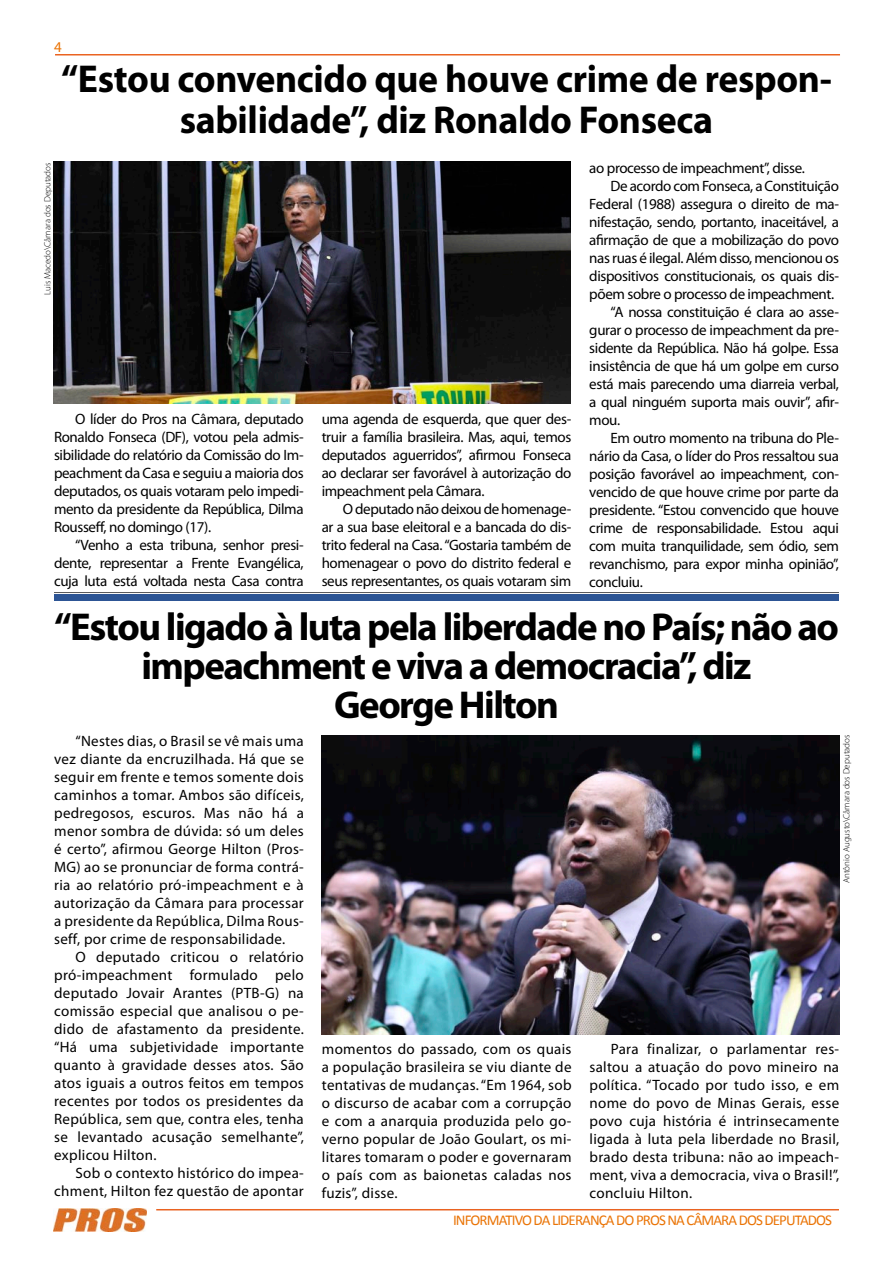
<style>
.page{position:relative;width:893px;height:1263px;background:#fff}
.page>*{position:absolute;margin:0;border:0;box-sizing:border-box;transform-origin:0 0}
.t1{font:700 39px/39px "Myriad Pro";letter-spacing:-.035em;color:#000;text-align:center}
.t2{font:700 39px/40.5px "Myriad Pro";letter-spacing:-.01em;color:#000;text-align:center}
.t3{font:15px/18px "Myriad Pro";letter-spacing:-.025em;color:#000;text-align:justify}
.t4{font:15px/18px "Myriad Pro";letter-spacing:.02em;color:#000;text-align:right}
.t5{font:15px "Calibri";letter-spacing:-.06em;color:#ea7406}
.t6{font:15px "Myriad Pro";color:#ea7406}
.t7{font:300 9px "Myriad Pro";color:#000}
</style>
<div class="page">
<hr style="left:156px;top:1209px;width:683px;height:1px;background:#ea6321">
<hr style="left:55px;top:54px;width:785px;height:2px;background:#ea6321">
<img style="left:53px;top:1209px;width:94px;height:22px">
<div style="left:54px;top:594px;width:785px;height:7px;background:#2d5595"></div>
<hr style="left:54px;top:592px;width:785px;height:1px;background:#565658">
<img style="left:322px;top:735px;width:517px;height:299px">
<img style="left:54px;top:162px;width:516px;height:242px">
<p class="t6" style="left:54px;top:38px;width:9px">4</p>
<h1 class="t2" style="left:61px;top:58px;width:772px">“Estou convencido que houve crime de respon&shy;sabilidade”, diz Ronaldo Fonseca</h1>
<p class="t7" style="left:42px;top:295px;width:134px;rotate:-90deg">Luis Macedo\Câmara dos Deputados</p>
<p class="t3" style="left:54px;top:409px;width:251px;text-indent:21px">O líder do Pros na Câmara, deputado Ronaldo Fonseca (DF), votou pela admis&shy;sibilidade do relatório da Comissão do Im&shy;peachment da Casa e seguiu a maioria dos deputados, os quais votaram pelo impedi&shy;mento da presidente da República, Dilma Rousseff, no domingo (17).</p>
<p class="t3" style="left:54px;top:535px;width:251px;text-indent:21px">“Venho a esta tribuna, senhor presi&shy;dente, representar a Frente Evangélica, cuja luta está voltada nesta Casa contra</p>
<p class="t3" style="left:322px;top:409px;width:251px">uma agenda de esquerda, que quer des&shy;truir a família brasileira. Mas, aqui, temos deputados aguerridos”, afirmou Fonseca ao declarar ser favorável à autorização do impeachment pela Câmara.</p>
<p class="t3" style="left:322px;top:499px;width:251px;text-indent:21px">O deputado não deixou de homenage&shy;ar a sua base eleitoral e a bancada do dis&shy;trito federal na Casa. “Gostaria também de homenagear o povo do distrito federal e seus representantes, os quais votaram sim</p>
<p class="t3" style="left:589px;top:159px;width:217px">ao processo de impeachment”, disse.</p>
<p class="t3" style="left:611px;top:177px;width:230px">De acordo com Fonseca, a Constituição</p>
<p class="t3" style="left:589px;top:195px;width:251px">Federal (1988) assegura o direito de ma-</p>
<p class="t3" style="left:589px;top:213px;width:251px">nifestação, sendo, portanto, inaceitável, a</p>
<p class="t3" style="left:589px;top:231px;width:251px">afirmação de que a mobilização do povo</p>
<p class="t3" style="left:589px;top:249px;width:251px">nas ruas é ilegal. Além disso, mencionou os</p>
<p class="t3" style="left:589px;top:267px;width:251px">dispositivos constitucionais, os quais dis-</p>
<p class="t3" style="left:589px;top:285px;width:246px">põem sobre o processo de impeachment.</p>
<p class="t3" style="left:611px;top:303px;width:230px">“A nossa constituição é clara ao asse-</p>
<p class="t3" style="left:589px;top:321px;width:251px">gurar o processo de impeachment da pre-</p>
<p class="t3" style="left:589px;top:339px;width:251px">sidente da República. Não há golpe. Essa</p>
<p class="t3" style="left:589px;top:357px;width:251px">insistência de que há um golpe em curso</p>
<p class="t3" style="left:589px;top:375px;width:251px">está mais parecendo uma diarreia verbal,</p>
<p class="t3" style="left:589px;top:393px;width:251px">a qual ninguém suporta mais ouvir”, afir-</p>
<p class="t3" style="left:589px;top:411px;width:32px">mou.</p>
<p class="t3" style="left:611px;top:429px;width:230px">Em outro momento na tribuna do Ple-</p>
<p class="t3" style="left:589px;top:447px;width:251px">nário da Casa, o líder do Pros ressaltou sua</p>
<p class="t3" style="left:589px;top:465px;width:251px">posição favorável ao impeachment, con-</p>
<p class="t3" style="left:589px;top:483px;width:251px">vencido de que houve crime por parte da</p>
<p class="t3" style="left:589px;top:501px;width:251px">presidente. “Estou convencido que houve</p>
<p class="t3" style="left:589px;top:519px;width:251px">crime de responsabilidade. Estou aqui</p>
<p class="t3" style="left:589px;top:537px;width:251px">com muita tranquilidade, sem ódio, sem</p>
<p class="t3" style="left:589px;top:555px;width:251px">revanchismo, para expor minha opinião”,</p>
<p class="t3" style="left:589px;top:573px;width:55px">concluiu.</p>
<h1 class="t1" style="left:54px;top:606px;width:787px">“Estou ligado à luta pela liberdade no País; não ao impeachment e viva a democracia”, diz<br>George Hilton</h1>
<p class="t3" style="left:54px;top:732px;width:251px;text-indent:21px">“Nestes dias, o Brasil se vê mais uma vez diante da encruzilhada. Há que se seguir em frente e temos somente dois caminhos a tomar. Ambos são difíceis, pedregosos, escuros. Mas não há a menor sombra de dúvida: só um deles é certo”, afirmou George Hilton (Pros-MG) ao se pronunciar de forma contrá&shy;ria ao relatório pró-impeachment e à autorização da Câmara para processar a presidente da República, Dilma Rous&shy;seff, por crime de responsabilidade.</p>
<p class="t3" style="left:54px;top:948px;width:251px;text-indent:21px">O deputado criticou o relatório pró-impeachment formulado pelo deputado Jovair Arantes (PTB-G) na comissão especial que analisou o pe&shy;dido de afastamento da presidente. “Há uma subjetividade importante quanto à gravidade desses atos. São atos iguais a outros feitos em tempos recentes por todos os presidentes da República, sem que, contra eles, tenha se levantado acusação semelhante”, explicou Hilton.</p>
<p class="t4" style="left:54px;top:1164px;width:251px">Sob o contexto histórico do impea&shy;chment, Hilton fez questão de apontar</p>
<p class="t7" style="left:841px;top:883px;width:150px;rotate:-90deg">Antônio Augusto\Câmara dos Deputados</p>
<p class="t3" style="left:322px;top:1040px;width:251px">momentos do passado, com os quais a população brasileira se viu diante de tentativas de mudanças. “Em 1964, sob o discurso de acabar com a corrupção e com a anarquia produzida pelo go&shy;verno popular de João Goulart, os mi&shy;litares tomaram o poder e governaram o país com as baionetas caladas nos fuzis”, disse.</p>
<p class="t3" style="left:589px;top:1040px;width:251px;text-indent:21px">Para finalizar, o parlamentar res&shy;saltou a atuação do povo mineiro na política. “Tocado por tudo isso, e em nome do povo de Minas Gerais, esse povo cuja história é intrinsecamente ligada à luta pela liberdade no Brasil, brado desta tribuna: não ao impeach&shy;ment, viva a democracia, viva o Brasil!”, concluiu Hilton.</p>
<p class="t5" style="left:453px;top:1210px;width:381px">INFORMATIVO DA LIDERANÇA DO PROS NA CÂMARA DOS DEPUTADOS</p>
</div>
